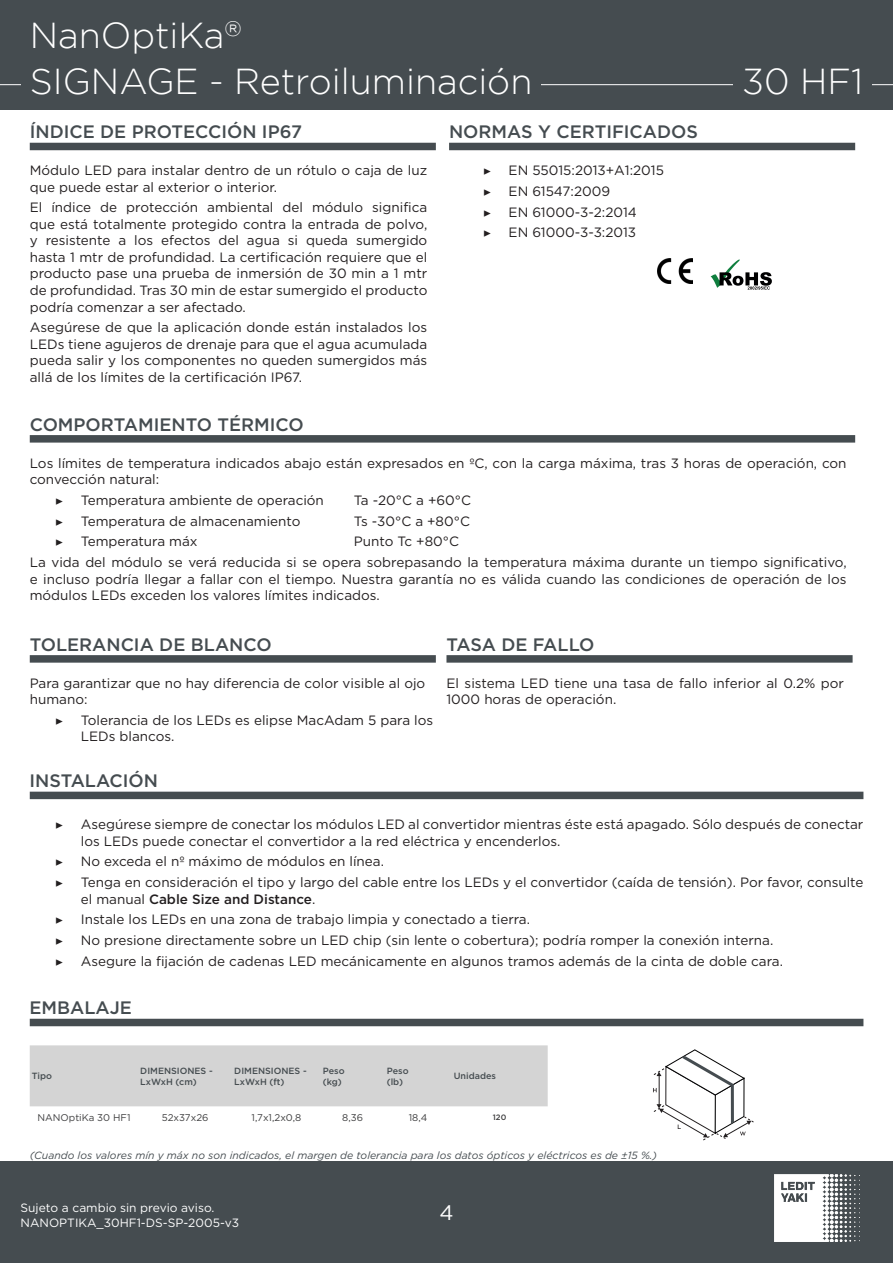
<style>
.page{position:relative;width:893px;height:1263px;background:#fff}
.page>*{position:absolute;margin:0;border:0;box-sizing:border-box;transform-origin:0 0}
.t1{font:300 36px "Gotham";color:#fff}
.t2{font:21px "Gotham";color:#fff}
.Part_Title{font:500 18px "Gotham";color:#454c50}
.Standard_text{font:13.5px/16.5px "Gotham";color:#231f20}
.t3{font:13.5px "Minion Pro";color:#231f20}
.t4{font:12px/14.4px "Gotham";color:#fff}
.t5{font:italic 10.5px "Gotham";color:#454c50}
.Tab_Content{font:9.75px "Gotham";color:#3e3e3f}
.Tab_Col_Title{font:500 9px/10.8px "Gotham";color:#454c50}
.Tab_Content-2{font:500 7.8px "Gotham";color:#3e3e3f}
.s1{font-weight:500}
</style>
<div class="page">
<div style="left:0;top:0;width:893px;height:109px;background:#454c50"></div>
<div style="left:0;top:1161px;width:893px;height:102px;background:#454c50"></div>
<img style="left:774px;top:1174px;width:82px;height:67px">
<hr style="left:0;top:84px;width:893px;height:1px;background:#fff">
<svg style="left:653px;top:1049px;width:101px;height:91px"></svg>
<div style="left:734px;top:68px;width:138px;height:38px;background:#454c50"></div>
<div style="left:21px;top:68px;width:520px;height:38px;background:#454c50"></div>
<div style="left:30px;top:143px;width:406px;height:7px;background:#454c50"></div>
<div style="left:449px;top:143px;width:406px;height:7px;background:#454c50"></div>
<img style="left:657px;top:258px;width:35px;height:25px">
<svg style="left:711px;top:259px;width:61px;height:31px"></svg>
<div style="left:30px;top:1045px;width:518px;height:61px;background:#d4d4d4"></div>
<div style="left:30px;top:1019px;width:833px;height:7px;background:#454c50"></div>
<div style="left:30px;top:435px;width:825px;height:8px;background:#454c50"></div>
<div style="left:30px;top:792px;width:833px;height:7px;background:#454c50"></div>
<div style="left:30px;top:655px;width:406px;height:8px;background:#454c50"></div>
<div style="left:446px;top:655px;width:407px;height:8px;background:#454c50"></div>
<h1 class="t1" style="left:30px;top:15px;width:213px">NanOptiKa<sup>®</sup></h1>
<h1 class="t1" style="left:30px;top:62px;width:504px">SIGNAGE - Retroiluminación</h1>
<h1 class="t1" style="left:742px;top:62px;width:123px">30 HF1</h1>
<p class="Part_Title" style="left:30px;top:120px;width:274px">ÍNDICE DE PROTECCIÓN IP67</p>
<p class="Standard_text" style="left:30px;top:162px;width:399px">Módulo LED para instalar dentro de un rótulo o caja de luz que puede estar al exterior o interior.</p>
<p class="Standard_text" style="left:30px;top:199px;width:399px;text-align:justify">El índice de protección ambiental del módulo significa que está totalmente protegido contra la entrada de polvo, y resistente a los efectos del agua si queda sumergido hasta 1 mtr de profundidad. La certificación requiere que el producto pase una prueba de inmersión de 30 min a 1 mtr de profundidad. Tras 30 min de estar sumergido el producto podría comenzar a ser afectado.</p>
<p class="Standard_text" style="left:30px;top:319px;width:399px;text-align:justify">Asegúrese de que la aplicación donde están instalados los LEDs tiene agujeros de drenaje para que el agua acumulada pueda salir y los componentes no queden sumergidos más allá de los límites de la certificación IP67.</p>
<p class="Part_Title" style="left:30px;top:412px;width:275px">COMPORTAMIENTO TÉRMICO</p>
<p class="Part_Title" style="left:449px;top:120px;width:250px">NORMAS Y CERTIFICADOS</p>
<p class="t3" style="left:483px;top:162px;width:10px">▶</p>
<p class="Standard_text" style="left:509px;top:162px;width:157px">EN 55015:2013+A1:2015</p>
<p class="t3" style="left:483px;top:183px;width:10px">▶</p>
<p class="Standard_text" style="left:509px;top:183px;width:103px">EN 61547:2009</p>
<p class="t3" style="left:483px;top:203px;width:10px">▶</p>
<p class="Standard_text" style="left:509px;top:203px;width:130px">EN 61000-3-2:2014</p>
<p class="t3" style="left:483px;top:224px;width:10px">▶</p>
<p class="Standard_text" style="left:509px;top:224px;width:129px">EN 61000-3-3:2013</p>
<p class="Standard_text" style="left:30px;top:454px;width:818px">Los límites de temperatura indicados abajo están expresados en ºC, con la carga máxima, tras 3 horas de operación, con convección natural:</p>
<p class="t3" style="left:55px;top:491px;width:10px">▶</p>
<p class="Standard_text" style="left:81px;top:491px;width:245px">Temperatura ambiente de operación</p>
<p class="Standard_text" style="left:354px;top:491px;width:119px">Ta -20°C a +60°C</p>
<p class="t3" style="left:55px;top:512px;width:10px">▶</p>
<p class="Standard_text" style="left:81px;top:512px;width:221px">Temperatura de almacenamiento</p>
<p class="Standard_text" style="left:354px;top:512px;width:118px">Ts -30°C a +80°C</p>
<p class="t3" style="left:55px;top:533px;width:10px">▶</p>
<p class="Standard_text" style="left:81px;top:533px;width:118px">Temperatura máx</p>
<p class="Standard_text" style="left:354px;top:533px;width:107px">Punto Tc +80°C</p>
<p class="Standard_text" style="left:30px;top:554px;width:818px;text-align:justify">La vida del módulo se verá reducida si se opera sobrepasando la temperatura máxima durante un tiempo significativo, e incluso podría llegar a fallar con el tiempo. Nuestra garantía no es válida cuando las condiciones de operación de los módulos LEDs exceden los valores límites indicados.</p>
<p class="Part_Title" style="left:30px;top:632px;width:243px">TOLERANCIA DE BLANCO</p>
<p class="Part_Title" style="left:446px;top:632px;width:149px">TASA DE FALLO</p>
<p class="Standard_text" style="left:30px;top:674px;width:397px">Para garantizar que no hay diferencia de color visible al ojo humano:</p>
<p class="t3" style="left:55px;top:711px;width:10px">▶</p>
<p class="Standard_text" style="left:81px;top:711px;width:354px">Tolerancia de los LEDs es elipse MacAdam 5 para los<br>LEDs blancos.</p>
<p class="Part_Title" style="left:30px;top:769px;width:130px">INSTALACIÓN</p>
<p class="Standard_text" style="left:446px;top:674px;width:399px">El sistema LED tiene una tasa de fallo inferior al 0.2% por<br>1000 horas de operación.</p>
<p class="t3" style="left:55px;top:816px;width:10px">▶</p>
<p class="Standard_text" style="left:81px;top:816px;width:784px">Asegúrese siempre de conectar los módulos LED al convertidor mientras éste está apagado. Sólo después de conectar los LEDs puede conectar el convertidor a la red eléctrica y encenderlos.</p>
<p class="t3" style="left:55px;top:853px;width:10px">▶</p>
<p class="Standard_text" style="left:81px;top:853px;width:305px">No exceda el nº máximo de módulos en línea.</p>
<p class="t3" style="left:55px;top:874px;width:10px">▶</p>
<p class="Standard_text" style="left:81px;top:874px;width:784px">Tenga en consideración el tipo y largo del cable entre los LEDs y el convertidor (caída de tensión). Por favor, consulte el manual <span class="s1">Cable Size and Distance</span>.</p>
<p class="t3" style="left:55px;top:911px;width:10px">▶</p>
<p class="Standard_text" style="left:81px;top:911px;width:451px">Instale los LEDs en una zona de trabajo limpia y conectado a tierra.</p>
<p class="t3" style="left:55px;top:932px;width:10px">▶</p>
<p class="Standard_text" style="left:81px;top:932px;width:694px">No presione directamente sobre un LED chip (sin lente o cobertura); podría romper la conexión interna.</p>
<p class="t3" style="left:55px;top:953px;width:10px">▶</p>
<p class="Standard_text" style="left:81px;top:953px;width:704px">Asegure la fijación de cadenas LED mecánicamente en algunos tramos además de la cinta de doble cara.</p>
<p class="Part_Title" style="left:30px;top:996px;width:104px">EMBALAJE</p>
<p class="Tab_Col_Title" style="left:32px;top:1071px;width:22px">Tipo</p>
<p class="Tab_Col_Title" style="left:140px;top:1065px;width:74px">DIMENSIONES -<br>LxWxH (cm)</p>
<p class="Tab_Col_Title" style="left:234px;top:1065px;width:74px">DIMENSIONES -<br>LxWxH (ft)</p>
<p class="Tab_Col_Title" style="left:323px;top:1065px;width:23px">Peso</p>
<p class="Tab_Col_Title" style="left:323px;top:1076px;width:20px">(kg)</p>
<p class="Tab_Col_Title" style="left:387px;top:1065px;width:23px">Peso</p>
<p class="Tab_Col_Title" style="left:387px;top:1076px;width:18px">(lb)</p>
<p class="Tab_Col_Title" style="left:454px;top:1071px;width:44px">Unidades</p>
<p class="Tab_Content" style="left:37px;top:1111px;width:95px">NANOptiKa 30 HF1</p>
<p class="Tab_Content" style="left:162px;top:1111px;width:48px">52x37x26</p>
<p class="Tab_Content" style="left:252px;top:1111px;width:51px">1,7x1,2x0,8</p>
<p class="Tab_Content" style="left:342px;top:1111px;width:22px">8,36</p>
<p class="Tab_Content" style="left:409px;top:1111px;width:20px">18,4</p>
<p class="Tab_Content-2" style="left:493px;top:1112px;width:15px">120</p>
<p class="t5" style="left:30px;top:1148px;width:629px">(Cuando los valores mín y máx no son indicados, el margen de tolerancia para los datos ópticos y eléctricos es de ±15 %.)</p>
<p class="t4" style="left:21px;top:1201px;width:220px">Sujeto a cambio sin previo aviso.<br>NANOPTIKA_30HF1-DS-SP-2005-v3</p>
<h2 class="t2" style="left:439px;top:1199px;width:16px">4</h2>
</div>
